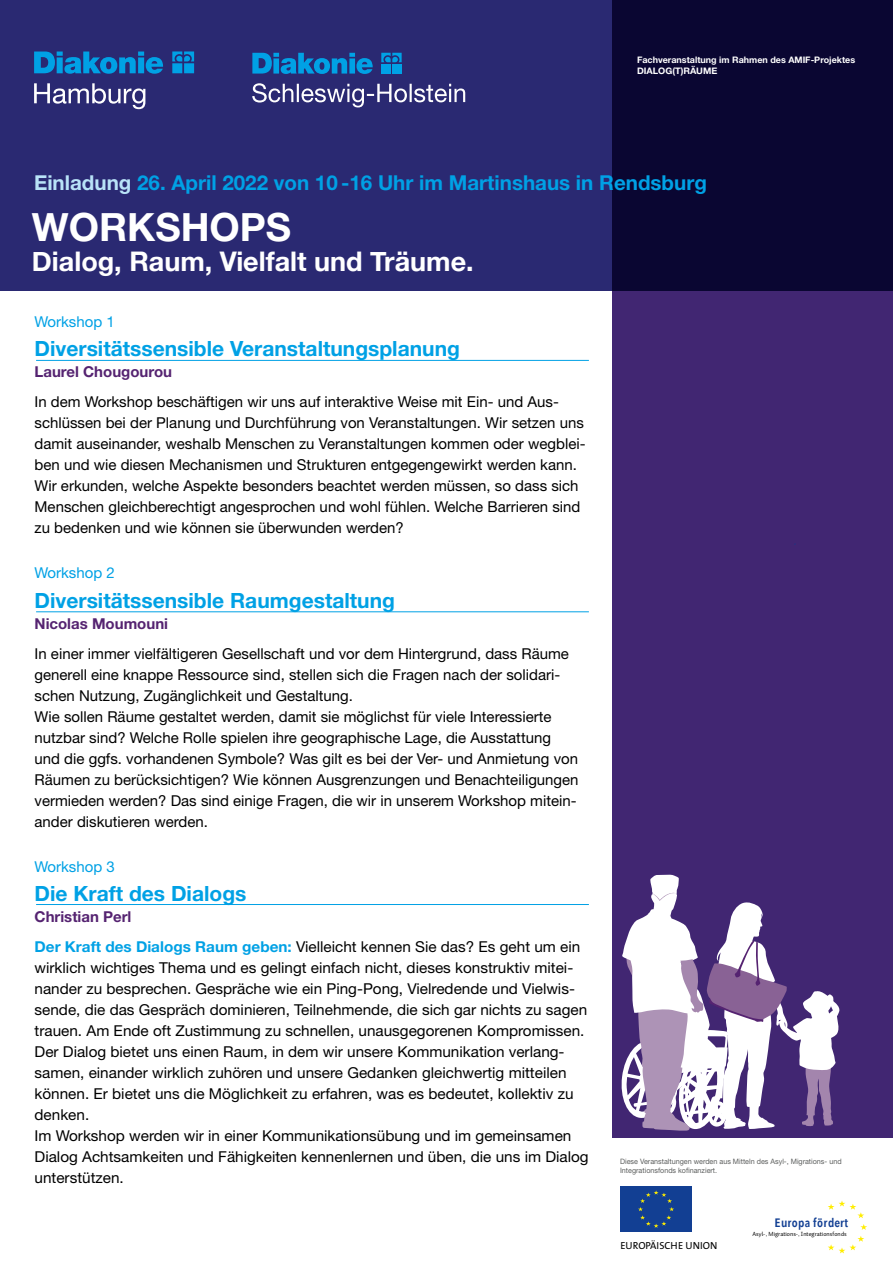
<style>
.page{position:relative;width:893px;height:1263px;background:#fff}
.page>*{position:absolute;margin:0;border:0;box-sizing:border-box;transform-origin:0 0}
.Einf__Abs{font:700 39px "Helvetica Neue LT Pro";color:#fff}
.Einf__Abs-2{font:700 27px "Helvetica Neue";color:#fff}
.Einf__Abs-3{font:700 21px "Helvetica Neue LT Pro";color:#00a1e5}
.Einf__Abs-4{font:700 20.55px "Helvetica Neue LT Pro";color:#00a1e5}
.Einf__Abs-5{font:15px/21px "Helvetica Neue LT Pro";color:#000}
.Einf__Abs-6{font:700 15px "Helvetica Neue LT Pro";color:#552371}
.Einf__Abs-7{font:15px "Helvetica Neue LT Pro";color:#00a1e5}
.Einf__Abs-8{font:600 12.15px "Avenir Next Condensed";letter-spacing:.035em;color:#123f93;scale:1.15 1}
.Einf__Abs-9{font:10.35px "The Sans";color:#000}
.Einf__Abs-10{font:700 9px/10.4px "Helvetica Neue LT Pro";color:#fff}
.Einf__Abs-11{font:7.35px/9px "Helvetica Neue LT Pro";color:#5d5f5e}
.Einf__Abs-12{font:6.15px "Auto 2";color:#000}
.s1{color:#b9e3f8}
.s2{font-weight:700;color:#00a1e5}
.s3{font-family:"Adobe Garamond Pro"}
</style>
<div class="page">
<div style="left:0;top:0;width:893px;height:291px;background:#2a2972"></div>
<svg style="left:612px;top:0;width:281px;height:1137px;background:#2f1c5e"></svg>
<svg style="left:34px;top:83px;width:111px;height:26px"></svg>
<svg style="left:34px;top:51px;width:160px;height:23px"></svg>
<svg style="left:252px;top:83px;width:213px;height:24px"></svg>
<svg style="left:252px;top:53px;width:121px;height:21px"></svg>
<svg style="left:381px;top:53px;width:21px;height:9px"></svg>
<div style="left:381px;top:64px;width:10px;height:10px;background:#00a1e5"></div>
<div style="left:392px;top:64px;width:10px;height:10px;background:#00a1e5"></div>
<hr style="left:36px;top:360px;width:553px;height:1px;background:#00a1e5">
<hr style="left:36px;top:611px;width:553px;height:1px;background:#00a1e5">
<hr style="left:36px;top:904px;width:553px;height:1px;background:#00a1e5">
<div style="left:620px;top:1186px;width:72px;height:45px;background:#123f93"></div>
<svg style="left:638px;top:1190px;width:36px;height:38px"></svg>
<svg style="left:828px;top:1236px;width:36px;height:17px"></svg>
<svg style="left:860px;top:1224px;width:7px;height:6px"></svg>
<svg style="left:828px;top:1201px;width:36px;height:17px"></svg>
<svg style="left:619px;top:874px;width:221px;height:257px"></svg>
<p class="Einf__Abs-10" style="left:637px;top:55px;width:220px">Fachveranstaltung im Rahmen des AMIF-Projektes<br>DIALOG(T)RÄUME</p>
<p class="Einf__Abs-4" style="left:34px;top:170px;width:674px"><span class="s1">Einladung</span> 26. April 2022 von 10 -16 Uhr im Martinshaus in Rendsburg</p>
<p class="Einf__Abs" style="left:32px;top:202px;width:261px">WORKSHOPS</p>
<p class="Einf__Abs-2" style="left:32px;top:240px;width:443px">Dialog, Raum, Vielfalt und Träume.</p>
<p class="Einf__Abs-7" style="left:35px;top:312px;width:82px">Workshop 1</p>
<p class="Einf__Abs-3" style="left:35px;top:335px;width:427px">Diversitätssensible Veranstaltungsplanung</p>
<p class="Einf__Abs-6" style="left:35px;top:362px;width:139px">Laurel Chougourou</p>
<p class="Einf__Abs-5" style="left:35px;top:391px;width:552px">In dem Workshop beschäftigen wir uns auf interaktive Weise mit Ein- und Aus&shy;schlüssen bei der Planung und Durchführung von Veranstaltungen. Wir setzen uns damit auseinander, weshalb Menschen zu Veranstaltungen kommen oder wegblei&shy;ben und wie diesen Mechanismen und Strukturen entgegengewirkt werden kann.<br>Wir erkunden, welche Aspekte besonders beachtet werden müssen, so dass sich Menschen gleichberechtigt angesprochen und wohl fühlen. Welche Barrieren sind zu bedenken und wie können sie überwunden werden?</p>
<p class="Einf__Abs-7" style="left:35px;top:563px;width:82px">Workshop 2</p>
<p class="Einf__Abs-3" style="left:35px;top:587px;width:362px">Diversitätssensible Raumgestaltung</p>
<p class="Einf__Abs-6" style="left:35px;top:614px;width:135px">Nicolas Moumouni</p>
<p class="Einf__Abs-5" style="left:35px;top:642px;width:536px">In einer immer vielfältigeren Gesellschaft und vor dem Hintergrund, dass Räume generell eine knappe Ressource sind, stellen sich die Fragen nach der solidari&shy;schen Nutzung, Zugänglichkeit und Gestaltung.</p>
<p class="Einf__Abs-5" style="left:35px;top:705px;width:546px">Wie sollen Räume gestaltet werden, damit sie möglichst für viele Interessierte nutzbar sind? Welche Rolle spielen ihre geographische Lage, die Ausstattung und die ggfs. vorhandenen Symbole? Was gilt es bei der Ver- und Anmietung von Räumen zu berücksichtigen? Wie können Ausgrenzungen und Benachteiligungen vermieden werden? Das sind einige Fragen, die wir in unserem Workshop mitein&shy;ander diskutieren werden.</p>
<p class="Einf__Abs-7" style="left:35px;top:857px;width:82px">Workshop 3</p>
<p class="Einf__Abs-3" style="left:35px;top:880px;width:213px">Die Kraft des Dialogs</p>
<p class="Einf__Abs-6" style="left:35px;top:907px;width:98px">Christian Perl</p>
<p class="Einf__Abs-5" style="left:35px;top:936px;width:554px"><span class="s2">Der Kraft des Dialogs Raum geben:</span> Vielleicht kennen Sie das? Es geht um ein wirklich wichtiges Thema und es gelingt einfach nicht, dieses konstruktiv mitei&shy;nander zu besprechen. Gespräche wie ein Ping-Pong, Vielredende und Vielwis&shy;sende, die das Gespräch dominieren, Teilnehmende, die sich gar nichts zu sagen trauen. Am Ende oft Zustimmung zu schnellen, unausgegorenen Kompromissen.</p>
<p class="Einf__Abs-5" style="left:35px;top:1041px;width:540px">Der Dialog bietet uns einen Raum, in dem wir unsere Kommunikation verlang&shy;samen, einander wirklich zuhören und unsere Gedanken gleichwertig mitteilen können. Er bietet uns die Möglichkeit zu erfahren, was es bedeutet, kollektiv zu denken.</p>
<p class="Einf__Abs-5" style="left:35px;top:1125px;width:556px">Im Workshop werden wir in einer Kommunikationsübung und im gemeinsamen<br>Dialog Achtsamkeiten und Fähigkeiten kennenlernen und üben, die uns im Dialog unterstützen.</p>
<p class="Einf__Abs-11" style="left:620px;top:1157px;width:223px">Diese Veranstaltungen werden aus Mitteln des Asyl-, Migrations- und<br>Integrationsfonds kofinanziert.</p>
<p class="Einf__Abs-9" style="left:620px;top:1237px;width:98px">EUROPÄISCHE UNION</p>
<p class="Einf__Abs-8" style="left:775px;top:1213px;width:65px">Europa fördert</p>
<p class="Einf__Abs-12" style="left:752px;top:1230px;width:96px">Asyl-<span class="s3">,</span> Migrations-<span class="s3">,</span> Integrationsfonds</p>
</div>
